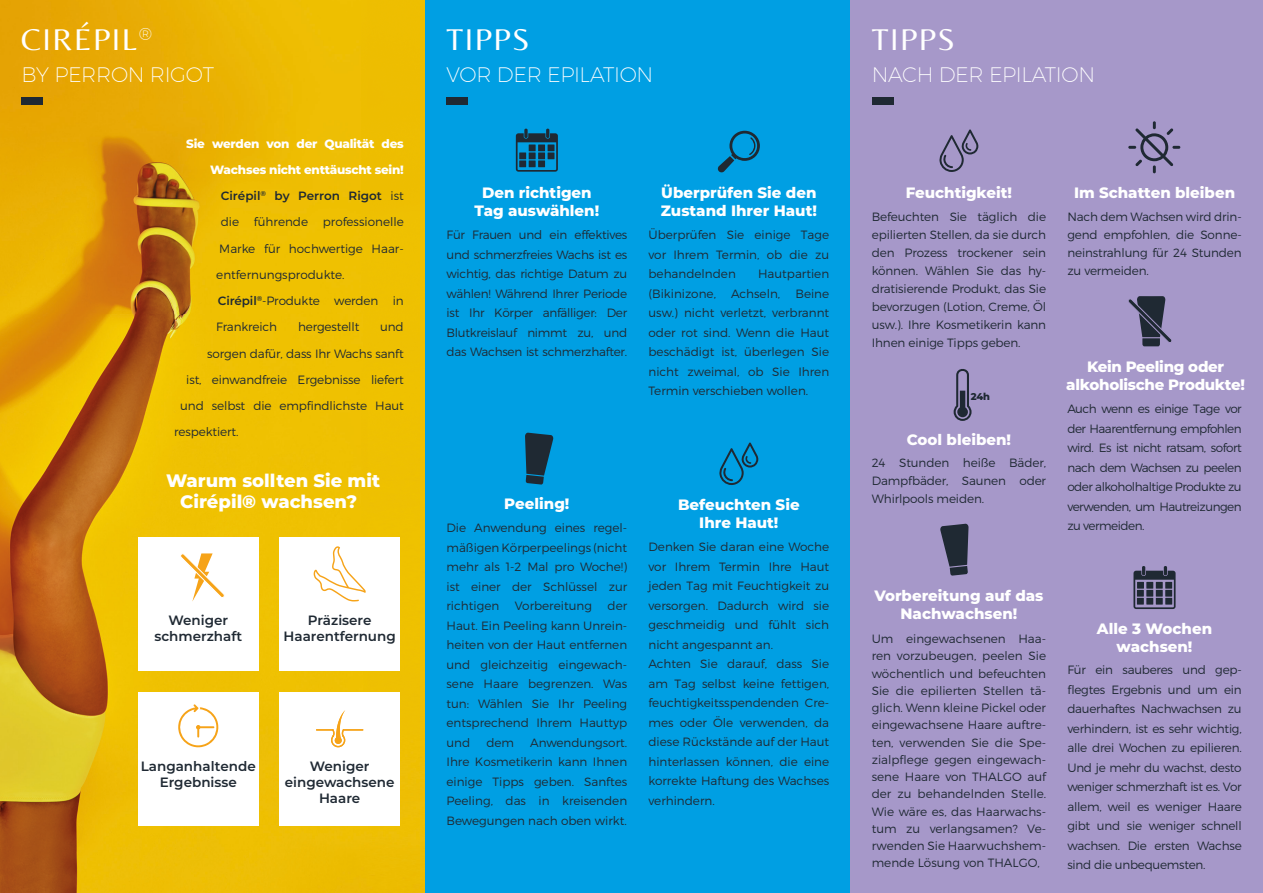
<style>
.page{position:relative;width:1263px;height:893px;background:#fff}
.page>*{position:absolute;margin:0;border:0;box-sizing:border-box;transform-origin:0 0}
.t1{font:31.2px "Belleza";letter-spacing:.05em;color:#fff}
.t2{font:200 21px "Montserrat";letter-spacing:-.015em;color:#fff}
.t3{font:800 18px/21.1px "Montserrat";color:#fff;text-align:center}
.t4{font:800 15px/18.1px "Montserrat";color:#fff;text-align:center}
.t5{font:800 15px/18.1px "Montserrat";letter-spacing:-.02em;color:#fff;text-align:center}
.t6{font:600 13.5px/16.2px "Montserrat";color:#1f2933;text-align:center}
.t7{font:300 12px/19.5px "Montserrat";color:#1f2933;text-align:justify}
.t8{font:800 12px "Montserrat";letter-spacing:-.02em;color:#fff}
.t9{font:600 12px "Montserrat";color:#1f2933}
.t10{font:800 9.9px "Montserrat";color:#1f2933}
.s1{font-weight:300}
.s2{font-weight:600}
</style>
<div class="page">
<img style="left:0;top:0;width:425px;height:893px">
<div style="left:425px;top:0;width:534px;height:893px;background:#009fe3"></div>
<div style="left:446px;top:97px;width:22px;height:8px;background:#1f2933"></div>
<div style="left:21px;top:97px;width:22px;height:8px;background:#1f2933"></div>
<div style="left:850px;top:0;width:413px;height:893px;background:#a698c9"></div>
<svg style="left:717px;top:131px;width:43px;height:42px"></svg>
<svg style="left:516px;top:129px;width:42px;height:43px"></svg>
<div style="left:529px;top:152px;width:7px;height:7px;background:#1f2933"></div>
<div style="left:538px;top:152px;width:7px;height:7px;background:#1f2933"></div>
<div style="left:548px;top:152px;width:6px;height:7px;background:#1f2933"></div>
<div style="left:538px;top:160px;width:7px;height:7px;background:#1f2933"></div>
<div style="left:529px;top:160px;width:7px;height:7px;background:#1f2933"></div>
<div style="left:519px;top:160px;width:7px;height:7px;background:#1f2933"></div>
<div style="left:519px;top:152px;width:7px;height:7px;background:#1f2933"></div>
<svg style="left:719px;top:442px;width:39px;height:43px"></svg>
<svg style="left:939px;top:129px;width:39px;height:43px"></svg>
<svg style="left:525px;top:432px;width:29px;height:53px"></svg>
<svg style="left:940px;top:524px;width:28px;height:52px"></svg>
<div style="left:872px;top:97px;width:22px;height:8px;background:#1f2933"></div>
<svg style="left:1128px;top:121px;width:52px;height:52px"></svg>
<svg style="left:1128px;top:296px;width:44px;height:50px"></svg>
<svg style="left:954px;top:369px;width:17px;height:52px"></svg>
<div style="left:138px;top:537px;width:120px;height:134px;background:#fff"></div>
<div style="left:138px;top:692px;width:120px;height:134px;background:#fff"></div>
<div style="left:280px;top:537px;width:120px;height:134px;background:#fff"></div>
<div style="left:280px;top:692px;width:120px;height:134px;background:#fff"></div>
<svg style="left:180px;top:553px;width:45px;height:49px"></svg>
<svg style="left:314px;top:546px;width:52px;height:55px"></svg>
<svg style="left:178px;top:704px;width:41px;height:43px"></svg>
<hr style="left:343px;top:729px;width:20px;height:2px;background:#f6a318">
<svg style="left:316px;top:710px;width:29px;height:37px"></svg>
<svg style="left:1133px;top:566px;width:42px;height:43px"></svg>
<div style="left:1146px;top:582px;width:7px;height:7px;background:#1f2933"></div>
<div style="left:1156px;top:582px;width:7px;height:7px;background:#1f2933"></div>
<div style="left:1165px;top:582px;width:7px;height:7px;background:#1f2933"></div>
<div style="left:1146px;top:590px;width:7px;height:7px;background:#1f2933"></div>
<div style="left:1156px;top:590px;width:7px;height:7px;background:#1f2933"></div>
<div style="left:1165px;top:590px;width:7px;height:7px;background:#1f2933"></div>
<div style="left:1156px;top:598px;width:7px;height:7px;background:#1f2933"></div>
<div style="left:1146px;top:598px;width:7px;height:7px;background:#1f2933"></div>
<div style="left:1137px;top:598px;width:7px;height:7px;background:#1f2933"></div>
<div style="left:1137px;top:590px;width:7px;height:7px;background:#1f2933"></div>
<div style="left:1137px;top:582px;width:7px;height:7px;background:#1f2933"></div>
<div style="left:1165px;top:598px;width:7px;height:7px;background:#1f2933"></div>
<h1 class="t1" style="left:21px;top:21px;width:132px">CIRÉPIL<sup>®</sup></h1>
<h2 class="t2" style="left:21px;top:62px;width:194px">BY PERRON RIGOT</h2>
<p class="t8" style="left:186px;top:135px;width:219px">Sie werden von der Qualität des</p>
<p class="t8" style="left:210px;top:161px;width:195px">Wachses nicht enttäuscht sein!</p>
<p class="t9" style="left:221px;top:187px;width:185px">Cirépil<sup>®</sup> by Perron Rigot <span class="s1">ist</span></p>
<p class="t7" style="left:221px;top:212px;width:184px">die führende professionelle</p>
<p class="t7" style="left:219px;top:238px;width:186px">Marke für hochwertige Haar-</p>
<p class="t7" style="left:216px;top:265px;width:130px">entfernungsprodukte.</p>
<p class="t7" style="left:218px;top:291px;width:188px"><span class="s2">Cirépil</span><sup>®</sup>-Produkte werden in</p>
<p class="t7" style="left:216px;top:317px;width:62px">Frankreich</p>
<p class="t7" style="left:298px;top:317px;width:63px">hergestellt</p>
<p class="t7" style="left:380px;top:317px;width:25px">und</p>
<p class="t7" style="left:207px;top:343px;width:198px">sorgen dafür, dass Ihr Wachs sanft</p>
<p class="t7" style="left:186px;top:370px;width:219px">ist, einwandfreie Ergebnisse liefert</p>
<p class="t7" style="left:180px;top:396px;width:225px">und selbst die empfindlichste Haut</p>
<p class="t7" style="left:174px;top:422px;width:66px">respektiert.</p>
<h3 class="t3" style="left:166px;top:469px;width:215px">Warum sollten Sie mit<br>Cirépil® wachsen?</h3>
<p class="t6" style="left:154px;top:612px;width:89px">Weniger schmerzhaft</p>
<p class="t6" style="left:284px;top:612px;width:114px">Präzisere<br>Haarentfernung</p>
<p class="t6" style="left:141px;top:757px;width:117px">Langanhaltende<br>Ergebnisse</p>
<p class="t6" style="left:285px;top:757px;width:111px">Weniger eingewachsene<br>Haare</p>
<h1 class="t1" style="left:446px;top:21px;width:84px">TIPPS</h1>
<h2 class="t2" style="left:447px;top:62px;width:208px">VOR DER EPILATION</h2>
<h1 class="t1" style="left:872px;top:21px;width:84px">TIPPS</h1>
<h2 class="t2" style="left:872px;top:62px;width:225px">NACH DER EPILATION</h2>
<p class="t4" style="left:474px;top:183px;width:126px">Den richtigen<br>Tag auswählen!</p>
<p class="t4" style="left:661px;top:183px;width:158px;text-align:left">Überprüfen Sie den<br>Zustand Ihrer Haut!</p>
<p class="t4" style="left:906px;top:183px;width:108px">Feuchtigkeit!</p>
<p class="t4" style="left:1074px;top:183px;width:163px">Im Schatten bleiben</p>
<p class="t7" style="left:872px;top:208px;width:176px;line-height:18px">Befeuchten Sie täglich die epilierten Stellen, da sie durch den Prozess trockener sein können. Wählen Sie das hy&shy;dratisierende Produkt, das Sie bevorzugen (Lotion, Creme, Öl usw.). Ihre Kosmetikerin kann Ihnen einige Tipps geben.</p>
<p class="t7" style="left:1067px;top:208px;width:176px;line-height:18px">Nach dem Wachsen wird drin&shy;gend empfohlen, die Sonne&shy;neinstrahlung für 24 Stunden zu vermeiden.</p>
<p class="t7" style="left:446px;top:225px;width:182px">Für Frauen und ein effektives und schmerzfreies Wachs ist es wichtig, das richtige Datum zu wählen! Während Ihrer Periode ist Ihr Körper anfälliger: Der Blutkreislauf nimmt zu, und das Wachsen ist schmerzhafter.</p>
<p class="t7" style="left:648px;top:225px;width:182px">Überprüfen Sie einige Tage vor Ihrem Termin, ob die zu behandelnden</p>
<p class="t7" style="left:758px;top:264px;width:73px">Hautpartien</p>
<p class="t7" style="left:648px;top:284px;width:69px">(Bikinizone,</p>
<p class="t7" style="left:731px;top:284px;width:51px">Achseln,</p>
<p class="t7" style="left:648px;top:284px;width:182px;text-indent:147px">Beine usw.) nicht verletzt, verbrannt oder rot sind. Wenn die Haut beschädigt ist, überlegen Sie nicht zweimal, ob Sie Ihren Termin verschieben wollen.</p>
<p class="t5" style="left:1066px;top:357px;width:180px">Kein Peeling oder alkoholische Produkte!</p>
<p class="t10" style="left:971px;top:389px;width:21px">24h</p>
<p class="t4" style="left:504px;top:494px;width:67px">Peeling!</p>
<p class="t4" style="left:678px;top:495px;width:123px">Befeuchten Sie<br>Ihre Haut!</p>
<p class="t7" style="left:446px;top:518px;width:182px">Die Anwendung eines regel&shy;mäßigen Körperpeelings (nicht mehr als 1-2 Mal pro Woche!) ist einer der Schlüssel zur richtigen</p>
<p class="t7" style="left:648px;top:537px;width:182px;text-align:left">Denken Sie daran eine Woche vor Ihrem Termin Ihre Haut jeden Tag mit Feuchtigkeit zu versorgen. Dadurch wird sie geschmeidig und fühlt sich nicht angespannt an.<br>Achten Sie darauf, dass Sie am Tag selbst keine fettigen, feuchtigkeitsspendenden Cre&shy;mes oder Öle verwenden, da diese Rückstände auf der Haut hinterlassen können, die eine korrekte Haftung des Wachses verhindern.</p>
<p class="t7" style="left:446px;top:596px;width:182px;text-indent:161px">der Haut. Ein Peeling kann Unrein&shy;heiten von der Haut entfernen und gleichzeitig eingewach&shy;sene Haare begrenzen. Was tun: Wählen Sie Ihr Peeling entsprechend Ihrem Hauttyp und</p>
<p class="t7" style="left:515px;top:596px;width:79px">Vorbereitung</p>
<p class="t7" style="left:446px;top:732px;width:182px;text-indent:84px">Anwendungsort.<br>Ihre Kosmetikerin kann Ihnen einige Tipps geben. Sanftes Peeling, das in kreisenden Bewegungen nach oben wirkt.</p>
<p class="t7" style="left:486px;top:732px;width:29px">dem</p>
<p class="t4" style="left:907px;top:429px;width:106px">Cool bleiben!</p>
<p class="t7" style="left:872px;top:453px;width:176px;line-height:18px">24 Stunden heiße Bäder, Dampfbäder, Saunen oder Whirlpools meiden.</p>
<p class="t7" style="left:1067px;top:399px;width:176px">Auch wenn es einige Tage vor der Haarentfernung empfohlen wird. Es ist nicht ratsam, sofort nach dem Wachsen zu peelen oder alkoholhaltige Produkte zu verwenden, um Hautreizungen zu vermeiden.</p>
<p class="t4" style="left:874px;top:585px;width:171px">Vorbereitung auf das<br>Nachwachsen!</p>
<p class="t7" style="left:872px;top:630px;width:176px;line-height:17.2px">Um eingewachsenen Haa&shy;ren vorzubeugen, peelen Sie wöchentlich und befeuchten Sie die epilierten Stellen tä&shy;glich. Wenn kleine Pickel oder eingewachsene Haare auftre&shy;ten, verwenden Sie die Spe&shy;zialpflege gegen eingewach&shy;sene Haare von THALGO auf der zu behandelnden Stelle.<br>Wie wäre es, das Haarwachs&shy;tum zu verlangsamen? Ve&shy;rwenden Sie Haarwuchshem&shy;mende Lösung von THALGO,</p>
<p class="t4" style="left:1097px;top:619px;width:117px">Alle 3 Wochen wachsen!</p>
<p class="t7" style="left:1067px;top:660px;width:176px">Für ein sauberes und gep&shy;flegtes Ergebnis und um ein dauerhaftes Nachwachsen zu verhindern, ist es sehr wichtig, alle drei Wochen zu epilieren.<br>Und je mehr du wachst, desto weniger schmerzhaft ist es. Vor allem, weil es weniger Haare gibt und sie weniger schnell wachsen. Die ersten Wachse sind die unbequemsten.</p>
</div>
